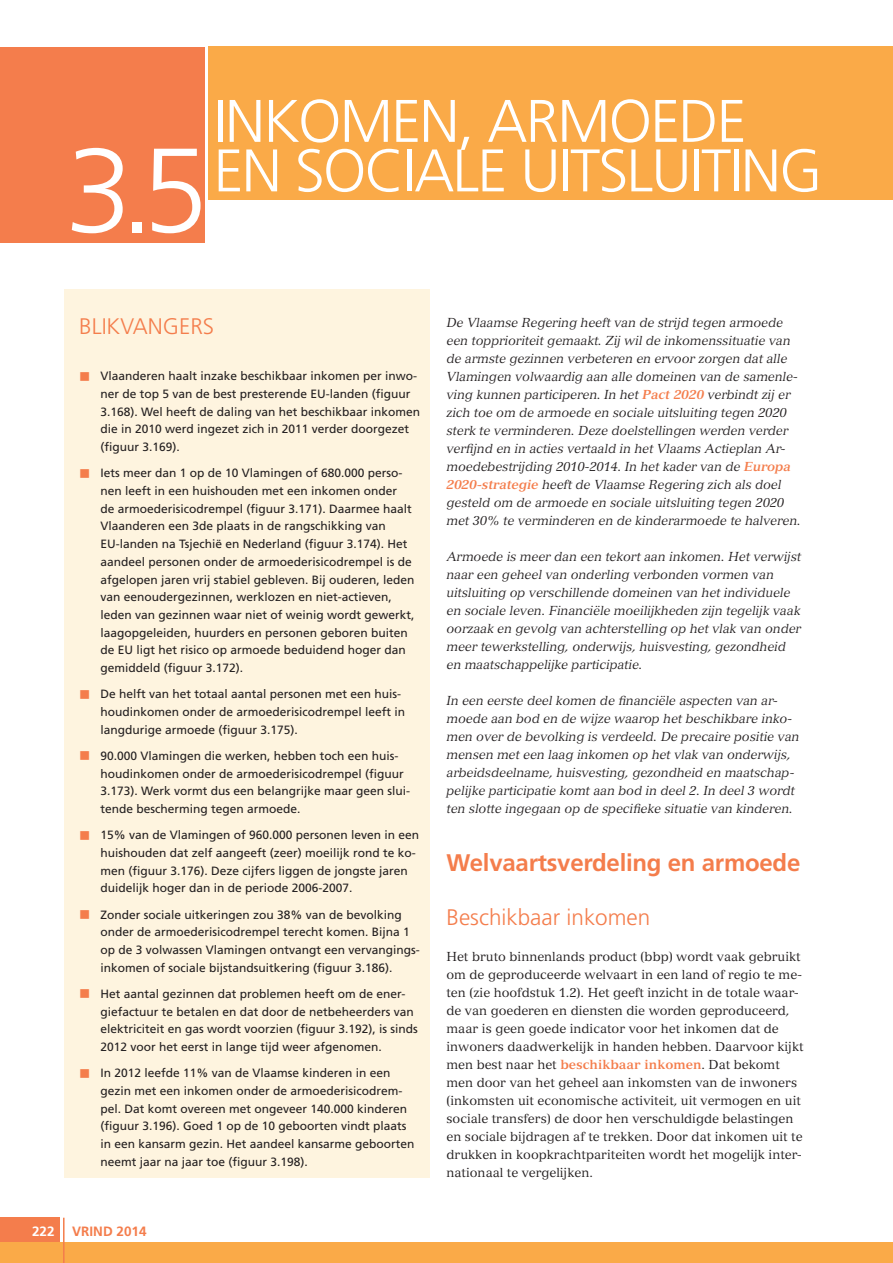
<style>
.page{position:relative;width:893px;height:1263px;background:#fff}
.page>*{position:absolute;margin:0;border:0;box-sizing:border-box;transform-origin:0 0}
.t1{font:300 120px "Frutiger LT Std";color:#fff}
.t2{font:300 60px/49.5px "Frutiger LT Std";letter-spacing:-.03em;color:#fff}
.t3{font:700 24px "Frutiger LT Std";letter-spacing:-.01em;color:#f47d4c}
.t4{font:300 22.5px "Frutiger LT Std";color:#f47d4c}
.t5{font:700 13.5px "Frutiger LT Std";color:#f47d4c}
.t6{font:700 13.5px "Frutiger LT Std";color:#fff}
.t7{font:italic 12.75px/18px "Versailles LT Std";color:#231f20}
.t8{font:12.75px/18px "Versailles LT Std";color:#231f20}
.t9{font:12px/17.7px "Frutiger LT Std";color:#231f20}
.s1{font-weight:700;color:#f47d4c}
.s2{color:#f47d4c}
</style>
<div class="page">
<div style="left:208px;top:47px;width:685px;height:153px;background:#faaa48"></div>
<div style="left:0;top:47px;width:205px;height:195px;background:#f47d4c"></div>
<div style="left:65px;top:289px;width:365px;height:889px;background:#fef4df"></div>
<div style="left:0;top:1242px;width:893px;height:21px;background:#faaa48"></div>
<hr style="left:63px;top:1218px;width:2px;height:45px;background:#f47d4c">
<div style="left:0;top:1218px;width:60px;height:24px;background:#f47d4c"></div>
<h1 class="t1" style="left:66px;top:123px;width:144px">3.5</h1>
<h2 class="t2" style="left:213px;top:97px;width:610px">INKOMEN, ARMOEDE<br>EN SOCIALE UITSLUITING</h2>
<h3 class="t4" style="left:79px;top:314px;width:137px">BLIKVANGERS</h3>
<p class="t7" style="left:446px;top:313px;width:356px">De Vlaamse Regering heeft van de strijd tegen armoede een topprioriteit gemaakt. Zij wil de inkomenssituatie van de armste gezinnen verbeteren en ervoor zorgen dat alle Vlamingen volwaardig aan alle domeinen van de samenle&shy;ving kunnen participeren. In het <span class="s1">Pact 2020</span> verbindt zij er zich toe om de armoede en sociale uitsluiting tegen 2020 sterk te verminderen. Deze doelstellingen werden verder verfijnd en in acties vertaald in het Vlaams Actieplan Ar&shy;moedebestrijding 2010-2014. In het kader van de <span class="s1">Europa 2020-strategie</span> heeft de Vlaamse Regering zich als doel gesteld om de armoede en sociale uitsluiting tegen 2020 met 30% te verminderen en de kinderarmoede te halveren.</p>
<p class="t7" style="left:446px;top:547px;width:356px">Armoede is meer dan een tekort aan inkomen. Het verwijst naar een geheel van onderling verbonden vormen van uitsluiting op verschillende domeinen van het individuele en sociale leven. Financiële moeilijkheden zijn tegelijk vaak oorzaak en gevolg van achterstelling op het vlak van onder meer tewerkstelling, onderwijs, huisvesting, gezondheid en maatschappelijke participatie.</p>
<p class="t7" style="left:446px;top:691px;width:354px">In een eerste deel komen de financiële aspecten van ar&shy;moede aan bod en de wijze waarop het beschikbare inko&shy;men over de bevolking is verdeeld. De precaire positie van mensen met een laag inkomen op het vlak van onderwijs, arbeidsdeelname, huisvesting, gezondheid en maatschap&shy;pelijke participatie komt aan bod in deel 2. In deel 3 wordt ten slotte ingegaan op de specifieke situatie van kinderen.</p>
<h3 class="t3" style="left:446px;top:848px;width:355px">Welvaartsverdeling en armoede</h3>
<h3 class="t4" style="left:446px;top:904px;width:205px">Beschikbaar inkomen</h3>
<p class="t8" style="left:446px;top:947px;width:359px">Het bruto binnenlands product (bbp) wordt vaak gebruikt om de geproduceerde welvaart in een land of regio te me&shy;ten (zie hoofdstuk 1.2). Het geeft inzicht in de totale waar&shy;de van goederen en diensten die worden geproduceerd, maar is geen goede indicator voor het inkomen dat de inwoners daadwerkelijk in handen hebben. Daarvoor kijkt men best naar het <span class="s1">beschikbaar inkomen</span>. Dat bekomt men door van het geheel aan inkomsten van de inwoners (inkomsten uit economische activiteit, uit vermogen en uit sociale transfers) de door hen verschuldigde belastingen en sociale bijdragen af te trekken. Door dat inkomen uit te drukken in koopkrachtpariteiten wordt het mogelijk inter&shy;nationaal te vergelijken.</p>
<p class="t9" style="left:100px;top:367px;width:321px;text-indent:-21px"><span class="s2">■</span> Vlaanderen haalt inzake beschikbaar inkomen per inwo&shy;ner de top 5 van de best presterende EU-landen (figuur 3.168). Wel heeft de daling van het beschikbaar inkomen die in 2010 werd ingezet zich in 2011 verder doorgezet (figuur 3.169).</p>
<p class="t9" style="left:100px;top:464px;width:316px;text-indent:-21px"><span class="s2">■</span> Iets meer dan 1 op de 10 Vlamingen of 680.000 perso&shy;nen leeft in een huishouden met een inkomen onder<br>de armoederisicodrempel (figuur 3.171). Daarmee haalt Vlaanderen een 3de plaats in de rangschikking van EU-landen na Tsjechië en Nederland (figuur 3.174). Het aandeel personen onder de armoederisicodrempel is de afgelopen jaren vrij stabiel gebleven. Bij ouderen, leden van eenoudergezinnen, werklozen en niet-actieven, leden van gezinnen waar niet of weinig wordt gewerkt, laagopgeleiden, huurders en personen geboren buiten de EU ligt het risico op armoede beduidend hoger dan gemiddeld (figuur 3.172).</p>
<p class="t9" style="left:100px;top:685px;width:306px;text-indent:-21px"><span class="s2">■</span> De helft van het totaal aantal personen met een huis&shy;houdinkomen onder de armoederisicodrempel leeft in langdurige armoede (figuur 3.175).</p>
<p class="t9" style="left:100px;top:747px;width:311px;text-indent:-21px"><span class="s2">■</span> 90.000 Vlamingen die werken, hebben toch een huis&shy;houdinkomen onder de armoederisicodrempel (figuur 3.173). Werk vormt dus een belangrijke maar geen slui&shy;tende bescherming tegen armoede.</p>
<p class="t9" style="left:100px;top:826px;width:320px;text-indent:-21px"><span class="s2">■</span> 15% van de Vlamingen of 960.000 personen leven in een huishouden dat zelf aangeeft (zeer) moeilijk rond te ko&shy;men (figuur 3.176). Deze cijfers liggen de jongste jaren duidelijk hoger dan in de periode 2006-2007.</p>
<p class="t9" style="left:100px;top:905px;width:321px;text-indent:-21px"><span class="s2">■</span> Zonder sociale uitkeringen zou 38% van de bevolking onder de armoederisicodrempel terecht komen. Bijna 1 op de 3 volwassen Vlamingen ontvangt een vervangings&shy;inkomen of sociale bijstandsuitkering (figuur 3.186).</p>
<p class="t9" style="left:100px;top:985px;width:319px;text-indent:-21px"><span class="s2">■</span> Het aantal gezinnen dat problemen heeft om de ener&shy;giefactuur te betalen en dat door de netbeheerders van elektriciteit en gas wordt voorzien (figuur 3.192), is sinds 2012 voor het eerst in lange tijd weer afgenomen.</p>
<p class="t9" style="left:100px;top:1064px;width:316px;text-indent:-21px"><span class="s2">■</span> In 2012 leefde 11% van de Vlaamse kinderen in een gezin met een inkomen onder de armoederisicodrem&shy;pel. Dat komt overeen met ongeveer 140.000 kinderen (figuur 3.196). Goed 1 op de 10 geboorten vindt plaats in een kansarm gezin. Het aandeel kansarme geboorten neemt jaar na jaar toe (figuur 3.198).</p>
<p class="t6" style="left:32px;top:1223px;width:24px">222</p>
<p class="t5" style="left:72px;top:1223px;width:76px">VRIND 2014</p>
</div>
